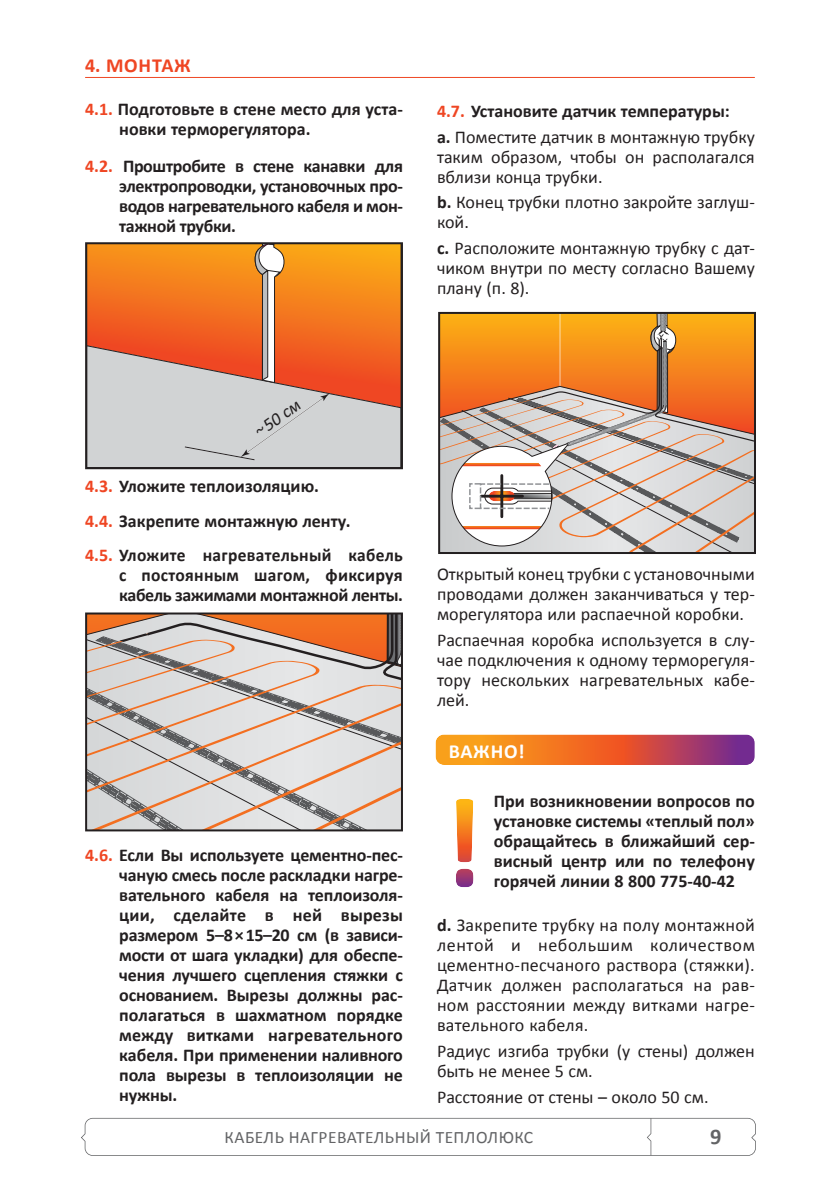
<style>
.page{position:relative;width:840px;height:1191px;background:#fff}
.page>*{position:absolute;margin:0;border:0;box-sizing:border-box;transform-origin:0 0}
.t1{font:700 22.4px "Calibri";color:#636466}
.t2{font:700 20px "Calibri";letter-spacing:.04em;color:#ef4623}
.t3{font:700 20px "Calibri";letter-spacing:.035em;color:#fff}
.t4{font:700 18px/20px "Calibri";letter-spacing:-.01em;color:#231f20}
.t5{font:18px/20px "Calibri";color:#231f20}
.t6{font:italic 17.8px "Calibri";color:#231f20}
.t7{font:17.4px "Calibri";letter-spacing:.025em;color:#636466}
.s1{color:#ef4623}
.s2{font-weight:700;color:#ef4623}
.s3{font-weight:700}
</style>
<div class="page">
<svg style="left:81px;top:1117px;width:674px;height:38px"></svg>
<img style="left:435px;top:734px;width:319px;height:31px">
<hr style="left:85px;top:77px;width:669px;height:1px;background:#ef4623">
<svg style="left:88px;top:245px;width:312px;height:221px;background:#e29b6b"></svg>
<div style="left:85px;top:242px;width:318px;height:227px;border:2px solid #231f20"></div>
<svg style="left:88px;top:632px;width:312px;height:196px;background:#cdc6c2"></svg>
<svg style="left:119px;top:615px;width:281px;height:179px;background:#d2c0b6"></svg>
<div style="left:85px;top:612px;width:318px;height:219px;border:2px solid #231f20"></div>
<svg style="left:441px;top:315px;width:311px;height:236px;background:#dcaf84"></svg>
<div style="left:469px;top:483px;width:12px;height:26px;border:2px dashed #919396"></div>
<div style="left:438px;top:312px;width:317px;height:242px;border:2px solid #231f20"></div>
<img style="left:456px;top:799px;width:17px;height:88px">
<p class="t2" style="left:85px;top:53px;width:107px">4. МОНТАЖ</p>
<p class="t4" style="left:119px;top:98px;width:285px;text-indent:-34px"><span class="s1">4.1.</span> Подготовьте в стене место для уста&shy;новки терморегулятора.</p>
<p class="t4" style="left:119px;top:155px;width:285px;text-align:justify;text-indent:-34px"><span class="s1">4.2.</span> Проштробите в стене канавки для электропроводки, установочных про&shy;водов нагревательного кабеля и мон&shy;тажной трубки.</p>
<p class="t5" style="left:437px;top:97px;width:319px;line-height:25.6px"><span class="s2">4.7.</span> <span class="s3">Установите датчик температуры:<br>a.</span> Поместите датчик в монтажную трубку</p>
<p class="t5" style="left:437px;top:146px;width:319px">таким образом, чтобы он располагался вблизи конца трубки.</p>
<p class="t5" style="left:437px;top:191px;width:319px"><span class="s3">b.</span> Конец трубки плотно закройте заглуш&shy;кой.</p>
<p class="t5" style="left:437px;top:237px;width:319px;text-align:justify"><span class="s3">c.</span> Расположите монтажную трубку с дат&shy;чиком внутри по месту согласно Вашему плану (п. 8).</p>
<p class="t6" style="left:249px;top:425px;width:54px;rotate:-36deg">~50 cм</p>
<p class="t4" style="left:85px;top:468px;width:319px;line-height:34.2px"><span class="s1">4.3.</span> Уложите теплоизоляцию.<br><span class="s1">4.4.</span> Закрепите монтажную ленту.<br><span class="s1">4.5.</span> Уложите нагревательный кабель</p>
<p class="t4" style="left:119px;top:564px;width:285px">с по стоянным ша гом, фиксируя кабель зажимами монтажной ленты.</p>
<p class="t4" style="left:119px;top:844px;width:285px;text-align:justify;text-indent:-34px"><span class="s1">4.6.</span> Если Вы используете цементно-пес&shy;чаную смесь после раскладки нагре&shy;вательного кабеля на теплоизоля&shy;ции, сделайте в ней вырезы размером 5–8×15–20 см (в зависи&shy;мости от шага укладки) для обеспе&shy;чения лучшего сцепления стяжки с основанием. Вырезы должны рас&shy;полагаться в шахматном порядке между витками нагревательного кабеля. При применении наливного пола вырезы в теплоизоляции не нужны.</p>
<p class="t5" style="left:437px;top:563px;width:319px;text-align:justify">Открытый конец трубки с установочными проводами должен заканчиваться у тер&shy;морегулятора или распаечной коробки.</p>
<p class="t5" style="left:437px;top:628px;width:319px;text-align:justify">Распаечная коробка используется в слу&shy;чае подключения к одному терморегуля&shy;тору нескольких нагревательных кабе&shy;лей.</p>
<p class="t3" style="left:448px;top:738px;width:77px">ВАЖНО!</p>
<p class="t4" style="left:493px;top:790px;width:262px;text-align:justify">При возникновении вопросов по установке системы «теплый пол» обращайтесь в ближайший сер&shy;висный центр или по телефону горячей линии 8 800 775-40-42</p>
<p class="t5" style="left:437px;top:914px;width:319px;text-align:justify"><span class="s3">d.</span> Закрепите трубку на полу монтажной лентой и небольшим количеством це мент но-песчаного раствора (стяжки).<br>Датчик должен располагаться на рав&shy;ном расстоянии между витками нагре&shy;вательного кабеля.</p>
<p class="t5" style="left:437px;top:1040px;width:319px">Радиус изгиба трубки (у стены) должен быть не менее 5 см.</p>
<p class="t5" style="left:437px;top:1085px;width:273px">Расстояние от стены – около 50 см.</p>
<p class="t7" style="left:224px;top:1126px;width:310px">КАБЕЛЬ НАГРЕВАТЕЛЬНЫЙ ТЕПЛОЛЮКС</p>
<p class="t1" style="left:709px;top:1123px;width:13px">9</p>
</div>
